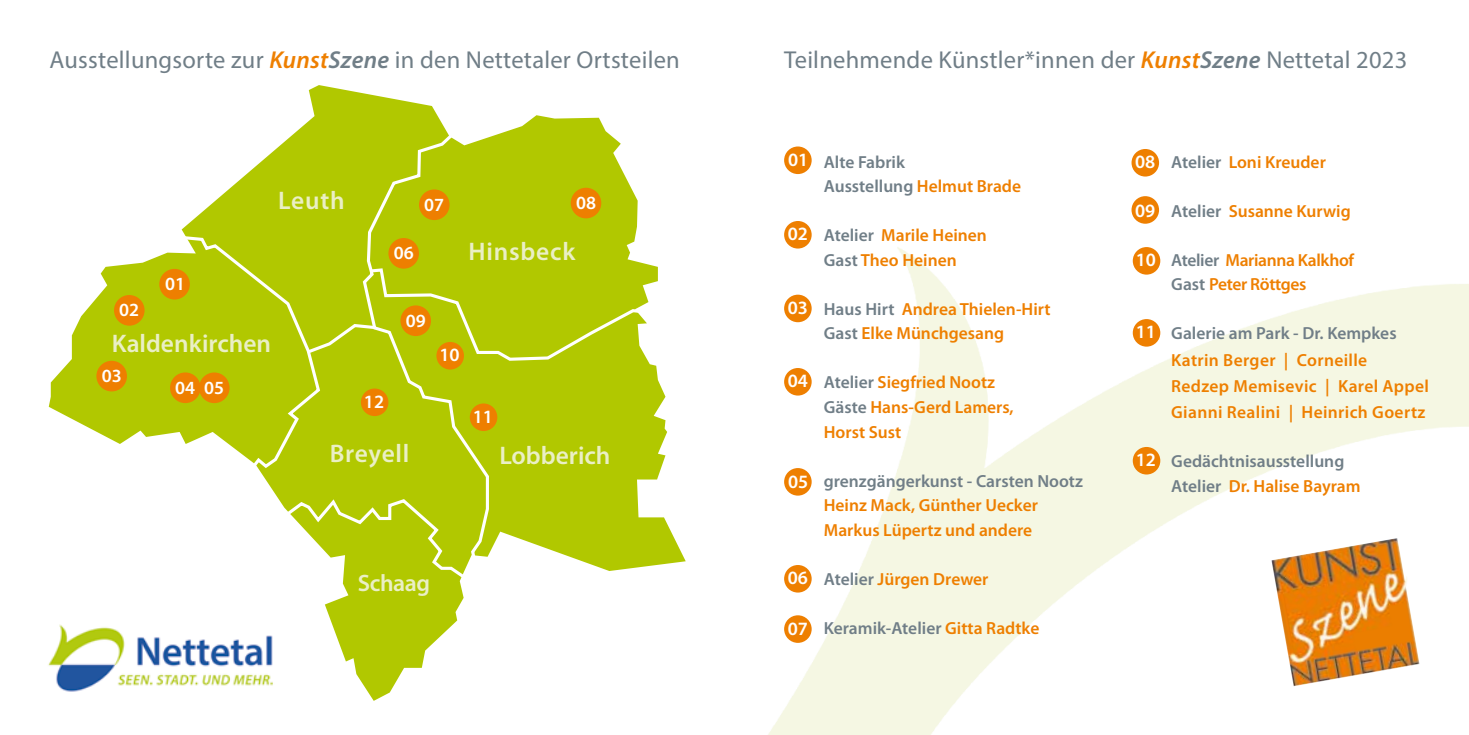
<style>
.page{position:relative;width:1469px;height:735px;background:#fff}
.page>*{position:absolute;margin:0;border:0;box-sizing:border-box;transform-origin:0 0}
.t1{font:600 25.55px "Myriad Pro";letter-spacing:.005em;color:#eaefc5}
.t2{font:600 25.55px "Myriad Pro";letter-spacing:.03em;color:#eaefc5}
.t3{font:24.5px "Myriad Pro";letter-spacing:.01em;color:#707e87}
.t4{font:600 23.8px "Myriad Pro";letter-spacing:-.02em;color:#eaefc5}
.t5{font:600 18.9px "Myriad Pro";color:#fff}
.t6{font:600 18.72px "Myriad Pro";color:#fff}
.t7{font:600 17.5px/24.5px "Myriad Pro";color:#ee7f00}
.t8{font:600 17.5px/24.5px "Myriad Pro";color:#707e87}
.t9{font:600 17.5px/26.2px "Myriad Pro";letter-spacing:.02em;color:#ee7f00}
.t10{font:600 17.5px/24.5px "Myriad Pro";letter-spacing:-.02em;color:#ee7f00}
.s1{font-weight:600;font-style:italic;color:#ee7f00}
.s2{font-weight:600;font-style:italic}
.s3{color:#ee7f00}
.s4{color:#707e87}
</style>
<div class="page">
<img style="left:769px;top:227px;width:699px;height:507px">
<img style="left:1271px;top:537px;width:148px;height:149px">
<div style="left:784px;top:221px;width:27px;height:27px;background:#ee7f00;border-radius:50%"></div>
<div style="left:784px;top:368px;width:27px;height:27px;background:#ee7f00;border-radius:50%"></div>
<div style="left:784px;top:294px;width:27px;height:28px;background:#ee7f00;border-radius:50%"></div>
<div style="left:784px;top:146px;width:27px;height:28px;background:#ee7f00;border-radius:50%"></div>
<div style="left:784px;top:564px;width:27px;height:28px;background:#ee7f00;border-radius:50%"></div>
<div style="left:784px;top:615px;width:27px;height:27px;background:#ee7f00;border-radius:50%"></div>
<div style="left:784px;top:468px;width:27px;height:27px;background:#ee7f00;border-radius:50%"></div>
<div style="left:1131px;top:149px;width:28px;height:27px;background:#ee7f00;border-radius:50%"></div>
<div style="left:1131px;top:196px;width:28px;height:27px;background:#ee7f00;border-radius:50%"></div>
<div style="left:1132px;top:247px;width:28px;height:27px;background:#ee7f00;border-radius:50%"></div>
<svg style="left:49px;top:85px;width:636px;height:615px"></svg>
<svg style="left:361px;top:122px;width:129px;height:457px;background:#b9ce1c"></svg>
<svg style="left:276px;top:496px;width:198px;height:89px"></svg>
<svg style="left:167px;top:233px;width:502px;height:249px;background:#b8cd19"></svg>
<div style="left:96px;top:360px;width:31px;height:31px;background:#ee7f00;border-radius:50%"></div>
<div style="left:570px;top:188px;width:31px;height:30px;background:#ee7f00;border-radius:50%"></div>
<div style="left:170px;top:372px;width:31px;height:31px;background:#ee7f00;border-radius:50%"></div>
<div style="left:419px;top:189px;width:30px;height:31px;background:#ee7f00;border-radius:50%"></div>
<div style="left:159px;top:269px;width:31px;height:30px;background:#ee7f00;border-radius:50%"></div>
<div style="left:114px;top:295px;width:31px;height:30px;background:#ee7f00;border-radius:50%"></div>
<div style="left:400px;top:305px;width:31px;height:31px;background:#ee7f00;border-radius:50%"></div>
<div style="left:388px;top:238px;width:31px;height:30px;background:#ee7f00;border-radius:50%"></div>
<div style="left:1132px;top:446px;width:28px;height:28px;background:#ee7f00;border-radius:50%"></div>
<div style="left:1132px;top:319px;width:28px;height:27px;background:#ee7f00;border-radius:50%"></div>
<div style="left:436px;top:342px;width:28px;height:27px;background:#ee7f00;border-radius:50%"></div>
<div style="left:470px;top:403px;width:27px;height:28px;background:#ee7f00;border-radius:50%"></div>
<div style="left:361px;top:388px;width:27px;height:28px;background:#ee7f00;border-radius:50%"></div>
<div style="left:199px;top:372px;width:30px;height:31px;background:#ee7f00;border-radius:50%"></div>
<h2 class="t3" style="left:50px;top:45px;width:631px">Ausstellungsorte zur <span class="s1">Kunst</span><span class="s2">Szene</span> in den Nettetaler Ortsteilen</h2>
<h2 class="t3" style="left:784px;top:45px;width:624px">Teilnehmende Künstler*innen der <span class="s1">Kunst</span><span class="s2">Szene</span> Nettetal 2023</h2>
<h1 class="t1" style="left:278px;top:184px;width:68px">Leuth</h1>
<p class="t6" style="left:424px;top:192px;width:21px">07</p>
<p class="t6" style="left:576px;top:191px;width:21px">08</p>
<p class="t6" style="left:119px;top:298px;width:21px">02</p>
<p class="t6" style="left:165px;top:272px;width:21px">01</p>
<h1 class="t1" style="left:112px;top:327px;width:161px">Kaldenkirchen</h1>
<p class="t6" style="left:102px;top:364px;width:21px">03</p>
<p class="t6" style="left:175px;top:375px;width:21px">04</p>
<p class="t6" style="left:204px;top:375px;width:21px">05</p>
<p class="t6" style="left:394px;top:241px;width:21px">06</p>
<h1 class="t2" style="left:468px;top:235px;width:108px">Hinsbeck</h1>
<p class="t6" style="left:406px;top:308px;width:21px">09</p>
<p class="t5" style="left:364px;top:389px;width:22px">12</p>
<h1 class="t2" style="left:330px;top:437px;width:81px">Breyell</h1>
<p class="t5" style="left:439px;top:343px;width:22px">10</p>
<p class="t5" style="left:473px;top:404px;width:22px">11</p>
<h1 class="t1" style="left:499px;top:439px;width:113px">Lobberich</h1>
<h3 class="t4" style="left:358px;top:568px;width:74px">Schaag</h3>
<p class="t5" style="left:788px;top:148px;width:22px">01</p>
<p class="t5" style="left:787px;top:222px;width:22px">02</p>
<p class="t5" style="left:787px;top:295px;width:22px">03</p>
<p class="t5" style="left:787px;top:369px;width:22px">04</p>
<p class="t5" style="left:788px;top:469px;width:22px">05</p>
<p class="t5" style="left:787px;top:565px;width:22px">06</p>
<p class="t5" style="left:787px;top:616px;width:22px">07</p>
<p class="t8" style="left:823px;top:149px;width:199px">Alte Fabrik<br>Ausstellung <span class="s3">Helmut Brade</span></p>
<p class="t7" style="left:823px;top:222px;width:165px"><span class="s4">Atelier</span> Marile Heinen<br><span class="s4">Gast</span> Theo Heinen</p>
<p class="t7" style="left:823px;top:296px;width:228px"><span class="s4">Haus Hirt</span> Andrea Thielen-Hirt<br><span class="s4">Gast</span> Elke Münchgesang</p>
<p class="t7" style="left:823px;top:369px;width:191px"><span class="s4">Atelier</span> Siegfried Nootz<br><span class="s4">Gäste</span> Hans-Gerd Lamers,<br>Horst Sust</p>
<p class="t8" style="left:823px;top:467px;width:261px">grenzgängerkunst - Carsten Nootz</p>
<p class="t7" style="left:823px;top:492px;width:216px">Heinz Mack, Günther Uecker<br>Markus Lüpertz und andere</p>
<p class="t7" style="left:823px;top:565px;width:166px"><span class="s4">Atelier</span> Jürgen Drewer</p>
<p class="t8" style="left:823px;top:614px;width:217px">Keramik-Atelier <span class="s3">Gitta Radtke</span></p>
<p class="t5" style="left:1135px;top:150px;width:22px">08</p>
<p class="t5" style="left:1135px;top:198px;width:22px">09</p>
<p class="t5" style="left:1135px;top:248px;width:22px">10</p>
<p class="t5" style="left:1135px;top:320px;width:22px">11</p>
<p class="t5" style="left:1135px;top:447px;width:22px">12</p>
<p class="t7" style="left:1171px;top:149px;width:156px"><span class="s4">Atelier</span> Loni Kreuder</p>
<p class="t7" style="left:1171px;top:198px;width:181px"><span class="s4">Atelier</span> Susanne Kurwig</p>
<p class="t10" style="left:1171px;top:247px;width:184px"><span class="s4">Atelier</span> Marianna Kalkhof<br><span class="s4">Gast</span> Peter Röttges</p>
<p class="t8" style="left:1171px;top:320px;width:227px">Galerie am Park - Dr. Kempkes</p>
<p class="t9" style="left:1171px;top:346px;width:259px">Katrin Berger | Corneille<br>Redzep Memisevic | Karel Appel<br>Gianni Realini | Heinrich Goertz</p>
<p class="t8" style="left:1171px;top:448px;width:191px">Gedächtnisausstellung<br>Atelier <span class="s3">Dr. Halise Bayram</span></p>
</div>
